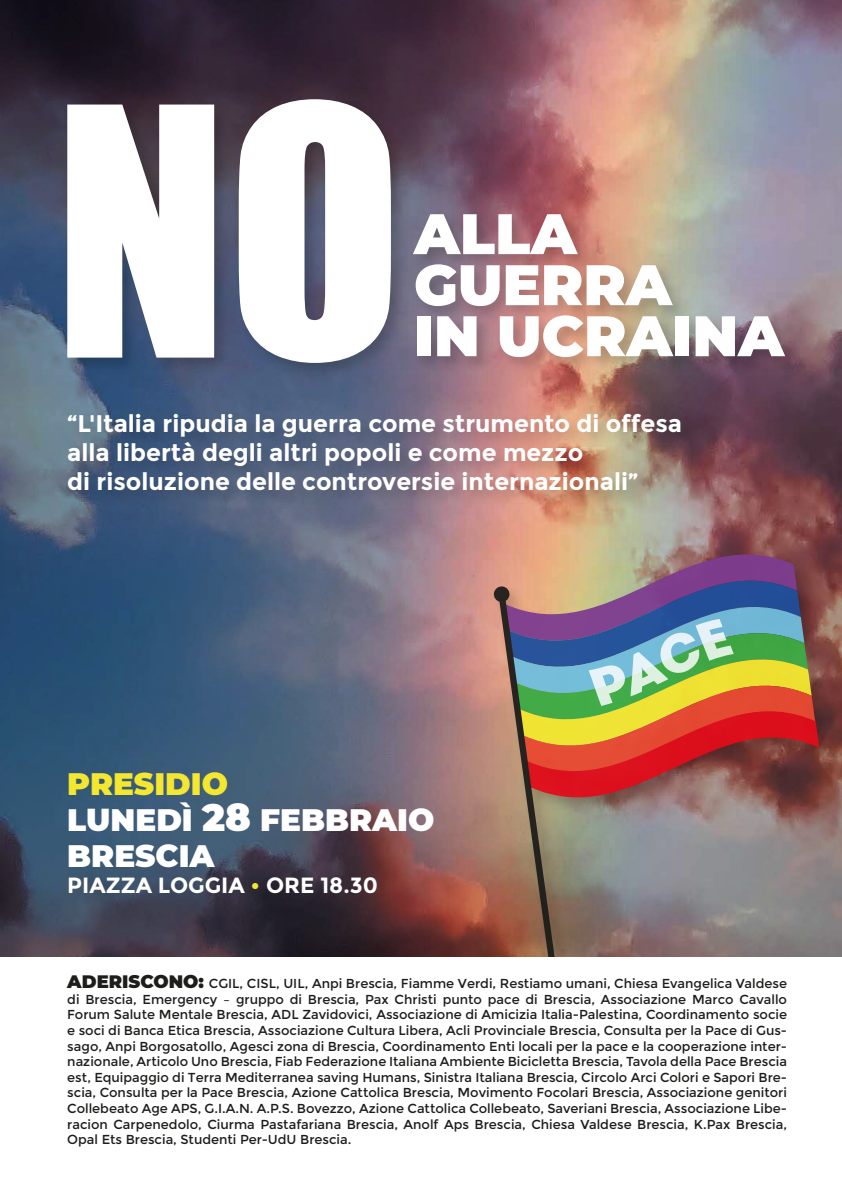
<style>
.page{position:relative;width:842px;height:1191px;background:#fff}
.page>*{position:absolute;margin:0;border:0;box-sizing:border-box;transform-origin:0 0}
.t1{font:900 57px/51px "Montserrat";color:#fff}
.t2{font:900 31px/36px "Montserrat";color:#fff}
.t3{font:700 24px/28.8px "Montserrat";color:#fff}
.t4{font:700 22px "Montserrat";color:#fff}
.t5{font:13px/15.6px "Montserrat";color:#1d1d1b;text-align:justify}
.s1{color:#f3e72f}
.s2{font-size:38px}
.s3{font-weight:900;font-size:18px}
</style>
<div class="page">
<img style="left:0;top:0;width:842px;height:957px">
<img style="left:486px;top:546px;width:355px;height:411px">
<svg style="left:797px;top:674px;width:22px;height:160px;background:#944536"></svg>
<img style="left:493px;top:546px;width:304px;height:411px">
<img style="left:59px;top:91px;width:354px;height:294px">
<svg style="left:67px;top:105px;width:147px;height:252px"></svg>
<svg style="left:239px;top:99px;width:152px;height:264px"></svg>
<img style="left:405px;top:197px;width:437px;height:196px">
<img style="left:59px;top:403px;width:783px;height:132px">
<h1 class="t1" style="left:414px;top:205px;width:372px">ALLA<br>GUERRA<br>IN UCRAINA</h1>
<h3 class="t3" style="left:67px;top:409px;width:616px">“L'Italia ripudia la guerra come strumento di offesa alla libertà degli altri popoli e come mezzo<br>di risoluzione delle controversie internazionali”</h3>
<h2 class="t2" style="left:67px;top:764px;width:368px"><span class="s1">PRESIDIO<br></span>LUNEDÌ <span class="s2">28</span> FEBBRAIO<br>BRESCIA</h2>
<h3 class="t4" style="left:67px;top:872px;width:312px">PIAZZA LOGGIA <span class="s1">•</span> ORE 18.30</h3>
<p class="t5" style="left:67px;top:976px;width:721px"><span class="s3">ADERISCONO:</span> CGIL, CISL, UIL, Anpi Brescia, Fiamme Verdi, Restiamo umani, Chiesa Evangelica Valdese di Brescia, Emergency – gruppo di Brescia, Pax Christi punto pace di Brescia, Associazione Marco Cavallo Forum Salute Mentale Brescia, ADL Zavidovici, Associazione di Amicizia Italia-Palestina, Coordinamento socie e soci di Banca Etica Brescia, Associazione Cultura Libera, Acli Provinciale Brescia, Consulta per la Pace di Gus&shy;sago, Anpi Borgosatollo, Agesci zona di Brescia, Coordinamento Enti locali per la pace e la cooperazione inter&shy;nazionale, Articolo Uno Brescia, Fiab Federazione Italiana Ambiente Bicicletta Brescia, Tavola della Pace Brescia est, Equipaggio di Terra Mediterranea saving Humans, Sinistra Italiana Brescia, Circolo Arci Colori e Sapori Bre&shy;scia, Consulta per la Pace Brescia, Azione Cattolica Brescia, Movimento Focolari Brescia, Associazione genitori Collebeato Age APS, G.I.A.N. A.P.S. Bovezzo, Azione Cattolica Collebeato, Saveriani Brescia, Associazione Libe&shy;racion Carpenedolo, Ciurma Pastafariana Brescia, Anolf Aps Brescia, Chiesa Valdese Brescia, K.Pax Brescia, Opal Ets Brescia, Studenti Per-UdU Brescia.</p>
</div>
